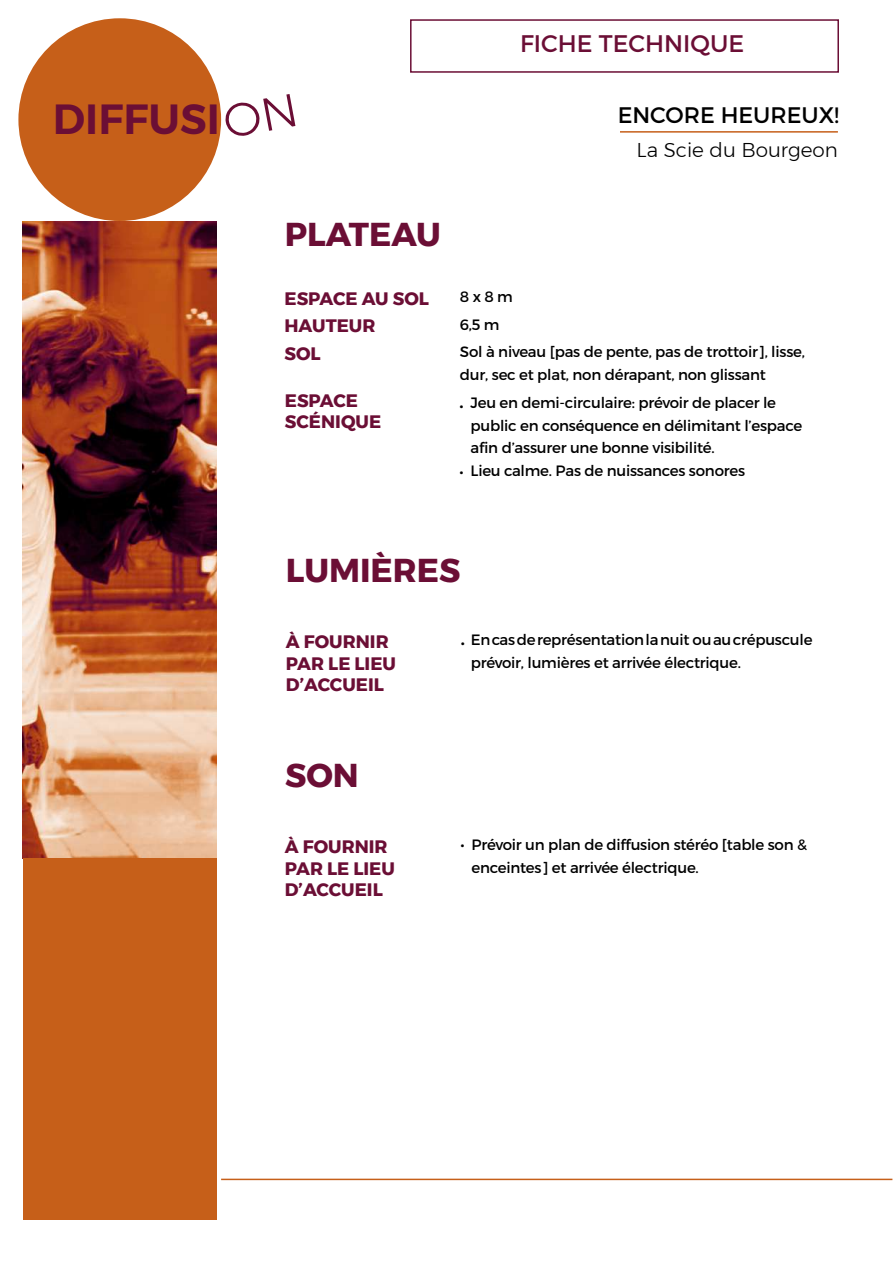
<style>
.page{position:relative;width:893px;height:1263px;background:#fff}
.page>*{position:absolute;margin:0;border:0;box-sizing:border-box;transform-origin:0 0}
.t1{font:600 42px "Montserrat";color:#6b0e35}
.t2{font:700 33px "Montserrat";color:#6b0e35}
.t3{font:24px "Montserrat";color:#6b0e35}
.t4{font:22.5px "Montserrat";color:#000}
.t5{font:300 19.95px "Montserrat";color:#000}
.t6{font:700 18px/21.6px "Montserrat";color:#6b0e35}
.t7{font:15px/22.5px "Montserrat";letter-spacing:-.015em;color:#000}
.t8{font:700 15px "Montserrat";color:#000}
.s1{color:#6a0f34}
</style>
<div class="page">
<div style="left:18px;top:18px;width:203px;height:203px;background:#c65f19;border-radius:50%"></div>
<hr style="left:620px;top:131px;width:218px;height:2px;background:#c65f19">
<hr style="left:221px;top:1179px;width:671px;height:1px;background:#c65f19">
<img style="left:23px;top:221px;width:194px;height:637px">
<div style="left:23px;top:858px;width:194px;height:361px;background:#c65f19"></div>
<div style="left:410px;top:19px;width:429px;height:54px;border:2px solid #6b0e35"></div>
<h1 class="t1" style="left:53px;top:86px;width:168px">DIFFUSI</h1>
<h3 class="t3" style="left:520px;top:29px;width:226px">FICHE TECHNIQUE</h3>
<h2 class="t2" style="left:285px;top:207px;width:158px">PLATEAU</h2>
<h3 class="t4" style="left:618px;top:101px;width:223px">ENCORE HEUREUX!</h3>
<h3 class="t5" style="left:636px;top:135px;width:203px">La Scie du Bourgeon</h3>
<p class="t6" style="left:284px;top:288px;width:146px">ESPACE AU SOL</p>
<p class="t7" style="left:460px;top:286px;width:54px">8 x 8 m</p>
<p class="t6" style="left:284px;top:315px;width:92px">HAUTEUR</p>
<p class="t7" style="left:460px;top:313px;width:41px">6,5 m</p>
<p class="t6" style="left:284px;top:343px;width:38px">SOL</p>
<p class="t7" style="left:460px;top:341px;width:347px">Sol à niveau [pas de pente, pas de trottoir], lisse, dur, sec et plat, non dérapant, non glissant</p>
<p class="t6" style="left:285px;top:390px;width:98px">ESPACE<br>SCÉNIQUE</p>
<p class="t7" style="left:471px;top:392px;width:333px">Jeu en demi-circulaire: prévoir de placer le public en conséquence en délimitant l’espace afin d’assurer une bonne visibilité.<br>Lieu calme. Pas de nuissances sonores</p>
<p class="t8" style="left:460px;top:394px;width:5px">·</p>
<p class="t8" style="left:460px;top:460px;width:5px">·</p>
<h2 class="t2" style="left:286px;top:543px;width:176px">LUMIÈRES</h2>
<p class="t6" style="left:286px;top:631px;width:112px"><span class="s1">À</span> FOURNIR<br>PAR LE LIEU<br>D’ACCUEIL</p>
<p class="t7" style="left:471px;top:628px;width:343px">En cas de représentation la nuit ou au crépuscule prévoir, lumières et arrivée électrique.</p>
<p class="t8" style="left:461px;top:631px;width:5px">·</p>
<h2 class="t2" style="left:285px;top:749px;width:75px">SON</h2>
<p class="t6" style="left:285px;top:836px;width:104px"><span class="s1">À</span> FOURNIR</p>
<p class="t8" style="left:461px;top:833px;width:5px">·</p>
<p class="t6" style="left:285px;top:857px;width:112px">PAR LE LIEU<br>D’ACCUEIL</p>
<p class="t7" style="left:472px;top:833px;width:337px">Prévoir un plan de diffusion stéréo [table son &amp; enceintes] et arrivée électrique.</p>
</div>
